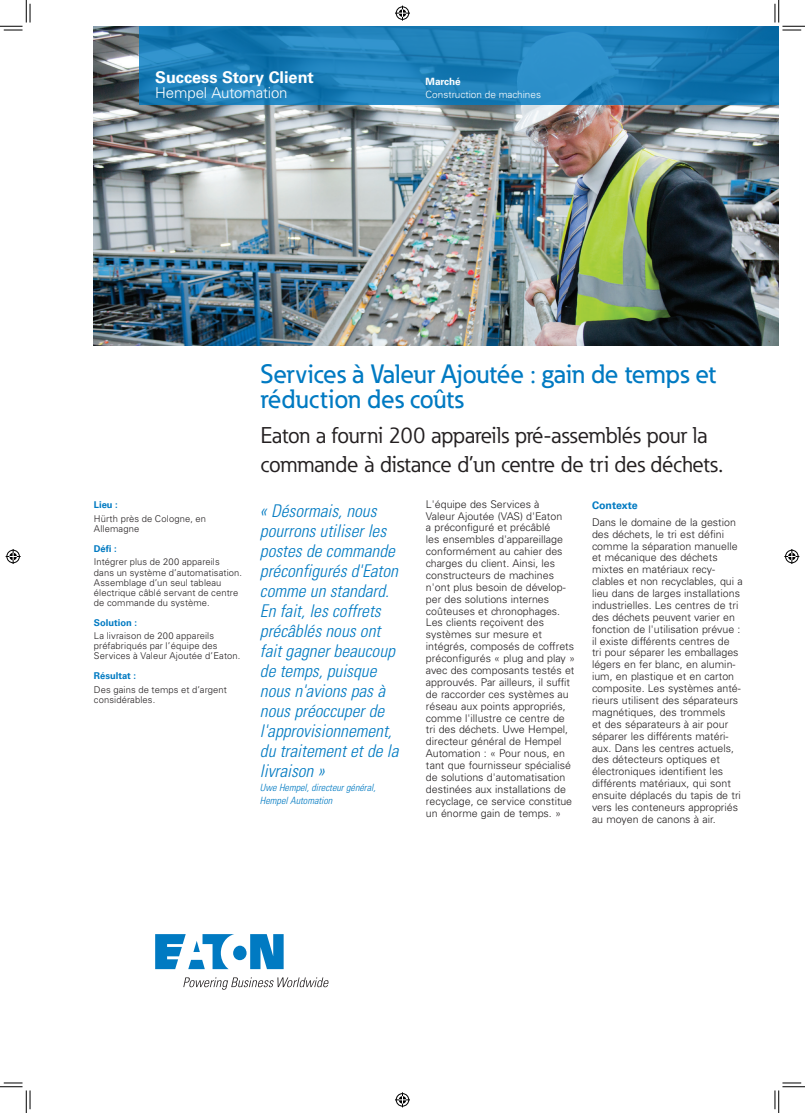
<style>
.page{position:relative;width:805px;height:1113px;background:#fff}
.page>*{position:absolute;margin:0;border:0;box-sizing:border-box;transform-origin:0 0}
._01_Headline___ADJ_C{font:500 26.25px/25px "Eaton";color:#007ac2}
._01_Headline___ADJ_C-2{font:22.5px/28.8px "Eaton";letter-spacing:-.01em;color:#231f20}
._01_Pull_Quote___ADJ{font:italic 300 condensed 17.5px/20px "Univers LT Std";color:#007ac2}
._00_CSS_Company{font:700 16.25px "Univers LT Std";color:#fff}
._01_Highlight_body{font:300 15px "Univers LT Std";letter-spacing:-.01em;color:#fff}
._02_Body__8pt{font:300 10.62px/11.9px "Univers LT Std";color:#231f20}
._02_Body__8pt-2{font:700 10.62px "Univers LT Std";color:#007ac2}
._01_Pull_Quote___ADJ-2{font:italic 300 condensed 10px/13.8px "Univers LT Std";color:#007ac2}
._00_Parts_Model_List{font:300 10px "Univers LT Std";color:#fff}
._00_Parts_Model_List-2{font:700 10px "Univers LT Std";color:#fff}
._01_Highlight_body-2{font:300 9.38px/10px "Univers LT Std";letter-spacing:.01em;color:#231f20}
._01_Highlight_headin{font:700 9.38px "Univers LT Std";color:#007ac2}
</style>
<div class="page">
<img style="left:94px;top:26px;width:684px;height:319px">
<svg style="left:139px;top:26px;width:639px;height:79px"></svg>
<svg style="left:155px;top:934px;width:128px;height:35px"></svg>
<svg style="left:183px;top:977px;width:146px;height:12px"></svg>
<svg style="left:0;top:0;width:31px;height:31px"></svg>
<svg style="left:0;top:1082px;width:31px;height:30px"></svg>
<svg style="left:773px;top:0;width:31px;height:31px"></svg>
<svg style="left:774px;top:1082px;width:30px;height:30px"></svg>
<svg style="left:395px;top:6px;width:15px;height:15px"></svg>
<svg style="left:395px;top:1092px;width:15px;height:15px"></svg>
<svg style="left:6px;top:549px;width:15px;height:15px"></svg>
<svg style="left:784px;top:549px;width:14px;height:15px"></svg>
<p class="_00_CSS_Company" style="left:155px;top:67px;width:160px">Success Story Client</p>
<p class="_01_Highlight_body" style="left:155px;top:83px;width:134px">Hempel Automation</p>
<p class="_00_Parts_Model_List-2" style="left:425px;top:76px;width:37px">Marché</p>
<p class="_00_Parts_Model_List" style="left:425px;top:88px;width:117px">Construction de machines</p>
<p class="_01_Highlight_headin" style="left:94px;top:499px;width:25px">Lieu :</p>
<p class="_01_Highlight_body-2" style="left:94px;top:513px;width:114px">Hürth près de Cologne, en<br>Allemagne</p>
<p class="_01_Highlight_headin" style="left:94px;top:543px;width:24px">Défi :</p>
<p class="_01_Highlight_body-2" style="left:94px;top:557px;width:150px">Intégrer plus de 200 appareils dans un système d’automatisation.<br>Assemblage d’un seul tableau électrique câblé servant de centre de commande du système.</p>
<p class="_01_Highlight_headin" style="left:94px;top:616px;width:45px">Solution :</p>
<p class="_01_Highlight_body-2" style="left:94px;top:631px;width:148px">La livraison de 200 appareils préfabriqués par l’équipe des<br>Services à Valeur Ajoutée d’Eaton.</p>
<p class="_01_Highlight_headin" style="left:94px;top:670px;width:44px">Résultat :</p>
<p class="_01_Highlight_body-2" style="left:94px;top:684px;width:134px">Des gains de temps et d’argent considérables.</p>
<p class="_01_Headline___ADJ_C" style="left:260px;top:361px;width:456px">Services à Valeur Ajoutée : gain de temps et réduction des coûts</p>
<p class="_01_Headline___ADJ_C-2" style="left:260px;top:421px;width:464px">Eaton a fourni 200 appareils pré-assemblés pour la commande à distance d’un centre de tri des déchets.</p>
<p class="_01_Pull_Quote___ADJ" style="left:260px;top:500px;width:140px">« Désormais, nous pourrons utiliser les postes de commande préconfigurés d'Eaton comme un standard.<br>En fait, les coffrets précâblés nous ont fait gagner beaucoup de temps, puisque nous n'avions pas à nous préoccuper de l'approvisionnement, du traitement et de la livraison »</p>
<p class="_01_Pull_Quote___ADJ-2" style="left:260px;top:780px;width:117px">Uwe Hempel, directeur général,<br>Hempel Automation</p>
<p class="_02_Body__8pt" style="left:425px;top:498px;width:150px">L'équipe des Services à<br>Valeur Ajoutée (VAS) d'Eaton<br>a préconfiguré et précâblé<br>les ensembles d'appareillage conformément au cahier des charges du client. Ainsi, les constructeurs de machines n'ont plus besoin de dévelop&shy;per des solutions internes coûteuses et chronophages.<br>Les clients reçoivent des systèmes sur mesure et intégrés, composés de coffrets préconfigurés « plug and play » avec des composants testés et approuvés. Par ailleurs, il suffit de raccorder ces systèmes au réseau aux points appropriés, comme l'illustre ce centre de tri des déchets. Uwe Hempel, directeur général de Hempel<br>Automation : « Pour nous, en tant que fournisseur spécialisé de solutions d'automatisation destinées aux installations de recyclage, ce service constitue un énorme gain de temps. »</p>
<p class="_02_Body__8pt-2" style="left:591px;top:498px;width:47px">Contexte</p>
<p class="_02_Body__8pt" style="left:591px;top:516px;width:152px">Dans le domaine de la gestion des déchets, le tri est défini comme la séparation manuelle et mécanique des déchets mixtes en matériaux recy&shy;clables et non recyclables, qui a lieu dans de larges installations industrielles. Les centres de tri des déchets peuvent varier en fonction de l'utilisation prévue : il existe différents centres de<br>tri pour séparer les emballages légers en fer blanc, en alumin&shy;ium, en plastique et en carton composite. Les systèmes anté&shy;rieurs utilisent des séparateurs magnétiques, des trommels<br>et des séparateurs à air pour séparer les différents matéri&shy;aux. Dans les centres actuels, des détecteurs optiques et électroniques identifient les différents matériaux, qui sont ensuite déplacés du tapis de tri vers les conteneurs appropriés au moyen de canons à air.</p>
</div>
